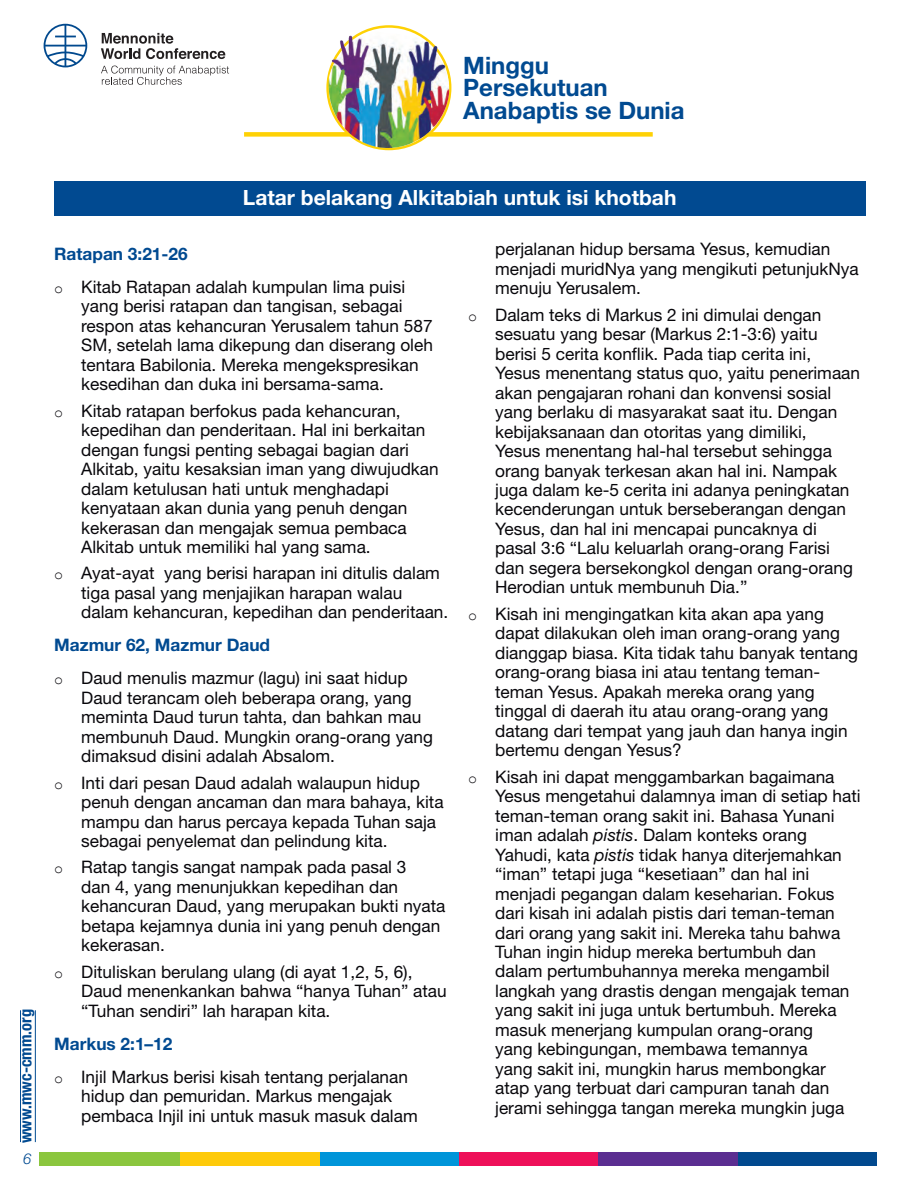
<style>
.page{position:relative;width:918px;height:1188px;background:#fff}
.page>*{position:absolute;margin:0;border:0;box-sizing:border-box;transform-origin:0 0}
.t1{font:700 24px/22.5px "Helvetica Neue";color:#014a91}
.t2{font:700 21px "Helvetica Neue";color:#fff}
.t3{font:17.25px/19.5px "Helvetica Neue LT Std";color:#08070b}
.t4{font:700 17.25px "Helvetica Neue";color:#014a91}
.t5{font:700 condensed 16.5px "Helvetica Neue LT Std";color:#014a91}
.t6{font:italic 300 15px "Helvetica Neue LT Std";color:#014a91}
.s1{font-family:"Courier New";font-size:15px}
.s2{font-style:italic}
</style>
<div class="page">
<div style="left:244px;top:132px;width:409px;height:5px;background:#fed105"></div>
<img style="left:325px;top:28px;width:125px;height:121px">
<div style="left:736px;top:1153px;width:141px;height:13px;background:#01498e"></div>
<div style="left:597px;top:1153px;width:141px;height:13px;background:#5b2e91"></div>
<div style="left:458px;top:1153px;width:140px;height:13px;background:#ee1059"></div>
<div style="left:318px;top:1153px;width:141px;height:13px;background:#0095d9"></div>
<div style="left:179px;top:1153px;width:140px;height:13px;background:#feca0a"></div>
<div style="left:39px;top:1153px;width:141px;height:13px;background:#8bc63e"></div>
<svg style="left:101px;top:33px;width:124px;height:26px"></svg>
<svg style="left:101px;top:66px;width:128px;height:19px"></svg>
<svg style="left:44px;top:24px;width:43px;height:43px"></svg>
<hr style="left:20px;top:1010px;width:1px;height:132px;background:#014a91">
<hr style="left:35px;top:1010px;width:1px;height:132px;background:#014a91">
<div style="left:54px;top:181px;width:811px;height:34px;background:#014a91"></div>
<h1 class="t1" style="left:463px;top:53px;width:223px">Minggu<br>Persekutuan<br>Anabaptis se Dunia</h1>
<p class="t5" style="left:16px;top:1143px;width:136px;rotate:-90deg">www.mwc-cmm.org</p>
<p class="t6" style="left:23px;top:1150px;width:10px">6</p>
<p class="t2" style="left:243px;top:185px;width:435px">Latar belakang Alkitabiah untuk isi khotbah</p>
<p class="t4" style="left:54px;top:243px;width:135px">Ratapan 3:21-26</p>
<p class="t3" style="left:81px;top:277px;width:353px;text-indent:-27px"><span class="s1">o</span> Kitab Ratapan adalah kumpulan lima puisi yang berisi ratapan dan tangisan, sebagai respon atas kehancuran Yerusalem tahun 587<br>SM, setelah lama dikepung dan diserang oleh tentara Babilonia. Mereka mengekspresikan kesedihan dan duka ini bersama-sama.</p>
<p class="t3" style="left:81px;top:400px;width:359px;text-indent:-27px"><span class="s1">o</span> Kitab ratapan berfokus pada kehancuran, kepedihan dan penderitaan. Hal ini berkaitan dengan fungsi penting sebagai bagian dari Alkitab, yaitu kesaksian iman yang diwujudkan dalam ketulusan hati untuk menghadapi kenyataan akan dunia yang penuh dengan kekerasan dan mengajak semua pembaca Alkitab untuk memiliki hal yang sama.</p>
<p class="t3" style="left:81px;top:563px;width:369px;text-indent:-27px"><span class="s1">o</span> Ayat-ayat yang berisi harapan ini ditulis dalam tiga pasal yang menjajikan harapan walau dalam kehancuran, kepedihan dan penderitaan.</p>
<p class="t4" style="left:54px;top:634px;width:217px">Mazmur 62, Mazmur Daud</p>
<p class="t3" style="left:81px;top:668px;width:353px;text-indent:-27px"><span class="s1">o</span> Daud menulis mazmur (lagu) ini saat hidup Daud terancam oleh beberapa orang, yang meminta Daud turun tahta, dan bahkan mau membunuh Daud. Mungkin orang-orang yang dimaksud disini adalah Absalom.</p>
<p class="t3" style="left:81px;top:772px;width:364px;text-indent:-27px"><span class="s1">o</span> Inti dari pesan Daud adalah walaupun hidup penuh dengan ancaman dan mara bahaya, kita mampu dan harus percaya kepada Tuhan saja sebagai penyelemat dan pelindung kita.</p>
<p class="t3" style="left:81px;top:857px;width:366px;text-indent:-27px"><span class="s1">o</span> Ratap tangis sangat nampak pada pasal 3<br>dan 4, yang menunjukkan kepedihan dan kehancuran Daud, yang merupakan bukti nyata betapa kejamnya dunia ini yang penuh dengan kekerasan.</p>
<p class="t3" style="left:81px;top:961px;width:367px;text-indent:-27px"><span class="s1">o</span> Dituliskan berulang ulang (di ayat 1,2, 5, 6),<br>Daud menenkankan bahwa “hanya Tuhan” atau “Tuhan sendiri” lah harapan kita.</p>
<p class="t4" style="left:54px;top:1033px;width:120px">Markus 2:1–12</p>
<p class="t3" style="left:81px;top:1066px;width:338px;text-indent:-27px"><span class="s1">o</span> Injil Markus berisi kisah tentang perjalanan hidup dan pemuridan. Markus mengajak pembaca Injil ini untuk masuk masuk dalam</p>
<p class="t3" style="left:495px;top:239px;width:365px">perjalanan hidup bersama Yesus, kemudian menjadi muridNya yang mengikuti petunjukNya menuju Yerusalem.</p>
<p class="t3" style="left:495px;top:304px;width:366px;text-indent:-27px"><span class="s1">o</span> Dalam teks di Markus 2 ini dimulai dengan sesuatu yang besar (Markus 2:1-3:6) yaitu berisi 5 cerita konflik. Pada tiap cerita ini, Yesus menentang status quo, yaitu penerimaan akan pengajaran rohani dan konvensi sosial yang berlaku di masyarakat saat itu. Dengan kebijaksanaan dan otoritas yang dimiliki,<br>Yesus menentang hal-hal tersebut sehingga orang banyak terkesan akan hal ini. Nampak juga dalam ke-5 cerita ini adanya peningkatan kecenderungan untuk berseberangan dengan Yesus, dan hal ini mencapai puncaknya di pasal 3:6 “Lalu keluarlah orang-orang Farisi dan segera bersekongkol dengan orang-orang Herodian untuk membunuh Dia.”</p>
<p class="t3" style="left:495px;top:604px;width:365px;text-indent:-27px"><span class="s1">o</span> Kisah ini mengingatkan kita akan apa yang dapat dilakukan oleh iman orang-orang yang dianggap biasa. Kita tidak tahu banyak tentang orang-orang biasa ini atau tentang teman&shy;teman Yesus. Apakah mereka orang yang tinggal di daerah itu atau orang-orang yang datang dari tempat yang jauh dan hanya ingin bertemu dengan Yesus?</p>
<p class="t3" style="left:495px;top:766px;width:367px;text-indent:-27px"><span class="s1">o</span> Kisah ini dapat menggambarkan bagaimana Yesus mengetahui dalamnya iman di setiap hati teman-teman orang sakit ini. Bahasa Yunani iman adalah <span class="s2">pistis</span>. Dalam konteks orang Yahudi, kata <span class="s2">pistis</span> tidak hanya diterjemahkan “iman” tetapi juga “kesetiaan” dan hal ini menjadi pegangan dalam keseharian. Fokus dari kisah ini adalah pistis dari teman-teman dari orang yang sakit ini. Mereka tahu bahwa Tuhan ingin hidup mereka bertumbuh dan dalam pertumbuhannya mereka mengambil langkah yang drastis dengan mengajak teman yang sakit ini juga untuk bertumbuh. Mereka masuk menerjang kumpulan orang-orang<br>yang kebingungan, membawa temannya<br>yang sakit ini, mungkin harus membongkar atap yang terbuat dari campuran tanah dan jerami sehingga tangan mereka mungkin juga</p>
</div>
